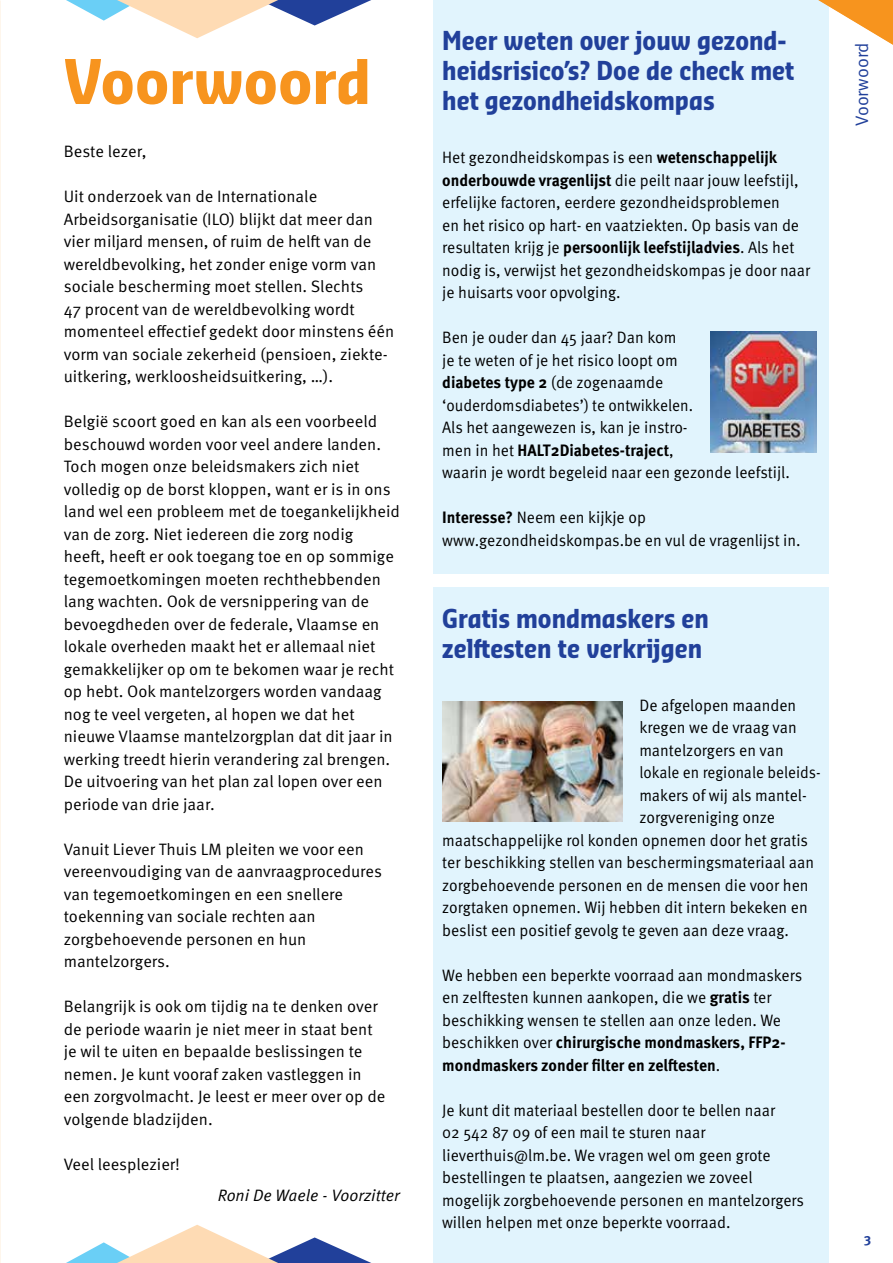
<style>
.page{position:relative;width:893px;height:1263px;background:#fff}
.page>*{position:absolute;margin:0;border:0;box-sizing:border-box;transform-origin:0 0}
.t1{font:700 60px "Sansa Con Pro";color:#f7941e}
.t2{font:700 25.5px/30px "Sansa Con Pro";color:#21409a;scale:.95 1}
.t3{font:18px "Meta Pro Norm";color:#21409a}
.t4{font:16.5px/22.5px "Meta Pro Norm";color:#000}
.t5{font:16.5px/22.5px "Meta Pro Norm";color:#000;scale:.95 1}
.t6{font:700 16.5px/22.5px "Meta Pro";color:#000;scale:.95 1}
.t7{font:16.5px/22.5px "Meta Pro Norm";color:#000;scale:.93 1}
.t8{font:16.5px "Meta Pro Norm";color:#000;scale:.92 1}
.t9{font:16.5px "Meta Pro Norm Ita";color:#000}
.t10{font:700 13.5px "Meta Pro";color:#21409a}
.s1{font-family:"Meta Pro";font-weight:700}
.s2{font-family:"Meta Pro Norm";font-weight:400}
</style>
<div class="page">
<div style="left:434px;top:0;width:395px;height:1263px;background:#e1f4fd"></div>
<svg style="left:818px;top:0;width:75px;height:45px"></svg>
<svg style="left:66px;top:0;width:305px;height:38px"></svg>
<svg style="left:66px;top:1225px;width:305px;height:38px"></svg>
<img style="left:710px;top:332px;width:106px;height:121px">
<img style="left:442px;top:702px;width:180px;height:120px">
<div style="left:425px;top:574px;width:421px;height:13px;background:#fff"></div>
<h1 class="t1" style="left:64px;top:40px;width:309px">Voorwoord</h1>
<p class="t4" style="left:64px;top:139px;width:84px">Beste lezer,</p>
<p class="t4" style="left:64px;top:184px;width:332px">Uit onderzoek van de Internationale Arbeidsorganisatie (ILO) blijkt dat meer dan vier miljard mensen, of ruim de helft van de wereldbevolking, het zonder enige vorm van sociale bescherming moet stellen. Slechts<br>47 procent van de wereldbevolking wordt momenteel effectief gedekt door minstens één vorm van sociale zekerheid (pensioen, ziekte&shy;uitkering, werkloosheidsuitkering, …).</p>
<p class="t4" style="left:64px;top:409px;width:338px">België scoort goed en kan als een voorbeeld beschouwd worden voor veel andere landen.<br>Toch mogen onze beleidsmakers zich niet volledig op de borst kloppen, want er is in ons land wel een probleem met de toegankelijkheid van de zorg. Niet iedereen die zorg nodig<br>heeft, heeft er ook toegang toe en op sommige tegemoetkomingen moeten rechthebbenden lang wachten. Ook de versnippering van de bevoegdheden over de federale, Vlaamse en lokale overheden maakt het er allemaal niet gemakkelijker op om te bekomen waar je recht op hebt. Ook mantelzorgers worden vandaag nog te veel vergeten, al hopen we dat het nieuwe Vlaamse mantelzorgplan dat dit jaar in werking treedt hierin verandering zal brengen.<br>De uitvoering van het plan zal lopen over een periode van drie jaar.</p>
<p class="t4" style="left:64px;top:837px;width:320px">Vanuit Liever Thuis LM pleiten we voor een vereenvoudiging van de aanvraagprocedures van tegemoetkomingen en een snellere toekenning van sociale rechten aan zorgbehoevende personen en hun mantelzorgers.</p>
<p class="t4" style="left:64px;top:994px;width:323px">Belangrijk is ook om tijdig na te denken over de periode waarin je niet meer in staat bent je wil te uiten en bepaalde beslissingen te nemen. Je kunt vooraf zaken vastleggen in een zorgvolmacht. Je leest er meer over op de volgende bladzijden.</p>
<p class="t4" style="left:64px;top:1152px;width:118px">Veel leesplezier!</p>
<p class="t9" style="left:218px;top:1183px;width:184px">Roni De Waele - Voorzitter</p>
<h2 class="t2" style="left:442px;top:26px;width:372px">Meer weten over jouw gezond&shy;heidsrisico’s? Doe de check met het gezondheidskompas</h2>
<p class="t5" style="left:442px;top:145px;width:377px">Het gezondheidskompas is een <span class="s1">wetenschappelijk onderbouwde vragenlijst</span> die peilt naar jouw leefstijl, erfelijke factoren, eerdere gezondheidsproblemen en het risico op hart- en vaatziekten. Op basis van de</p>
<p class="t6" style="left:442px;top:235px;width:372px"><span class="s2">resultaten krijg je</span> persoonlijk leefstijladvies<span class="s2">. Als het</span></p>
<p class="t5" style="left:442px;top:257px;width:389px">nodig is, verwijst het gezondheidskompas je door naar je huisarts voor opvolging.</p>
<p class="t5" style="left:442px;top:325px;width:249px">Ben je ouder dan 45 jaar? Dan kom je te weten of je het risico loopt om</p>
<p class="t6" style="left:442px;top:370px;width:234px">diabetes type 2 <span class="s2">(de zogenaamde</span></p>
<p class="t7" style="left:442px;top:392px;width:271px">‘ouderdomsdiabetes’) te ontwikkelen.<br>Als het aangewezen is, kan je instro-</p>
<p class="t6" style="left:442px;top:437px;width:245px"><span class="s2">men in het</span> HALT2Diabetes-traject<span class="s2">,</span></p>
<p class="t5" style="left:442px;top:460px;width:368px">waarin je wordt begeleid naar een gezonde leefstijl.</p>
<p class="t5" style="left:442px;top:505px;width:379px"><span class="s1">Interesse?</span> Neem een kijkje op www.gezondheidskompas.be en vul de vragenlijst in.</p>
<h2 class="t2" style="left:442px;top:603px;width:282px">Gratis mondmaskers en zelftesten te verkrijgen</h2>
<p class="t5" style="left:639px;top:692px;width:167px">De afgelopen maanden</p>
<p class="t5" style="left:639px;top:715px;width:167px">kregen we de vraag van</p>
<p class="t5" style="left:639px;top:737px;width:153px">mantelzorgers en van</p>
<p class="t8" style="left:639px;top:760px;width:198px">lokale en regionale beleids-</p>
<p class="t5" style="left:639px;top:782px;width:178px">makers of wij als mantel-</p>
<p class="t5" style="left:639px;top:805px;width:144px">zorgvereniging onze</p>
<p class="t5" style="left:442px;top:827px;width:387px">maatschappelijke rol konden opnemen door het gratis</p>
<p class="t5" style="left:442px;top:850px;width:393px">ter beschikking stellen van beschermingsmateriaal aan</p>
<p class="t5" style="left:442px;top:872px;width:387px">zorgbehoevende personen en de mensen die voor hen</p>
<p class="t5" style="left:442px;top:895px;width:386px">zorgtaken opnemen. Wij hebben dit intern bekeken en</p>
<p class="t5" style="left:442px;top:917px;width:366px">beslist een positief gevolg te geven aan deze vraag.</p>
<p class="t5" style="left:442px;top:962px;width:380px">We hebben een beperkte voorraad aan mondmaskers en zelftesten kunnen aankopen, die we <span class="s1">gratis</span> ter beschikking wensen te stellen aan onze leden. We</p>
<p class="t6" style="left:442px;top:1030px;width:363px"><span class="s2">beschikken over</span> chirurgische mondmaskers, FFP2- mondmaskers zonder filter en zelftesten<span class="s2">.</span></p>
<p class="t5" style="left:442px;top:1097px;width:382px">Je kunt dit materiaal bestellen door te bellen naar<br>02 542 87 09 of een mail te sturen naar lieverthuis@lm.be. We vragen wel om geen grote bestellingen te plaatsen, aangezien we zoveel mogelijk zorgbehoevende personen en mantelzorgers willen helpen met onze beperkte voorraad.</p>
<p class="t3" style="left:848px;top:126px;width:85px;rotate:-90deg">Voorwoord</p>
<p class="t10" style="left:864px;top:1228px;width:9px">3</p>
</div>
